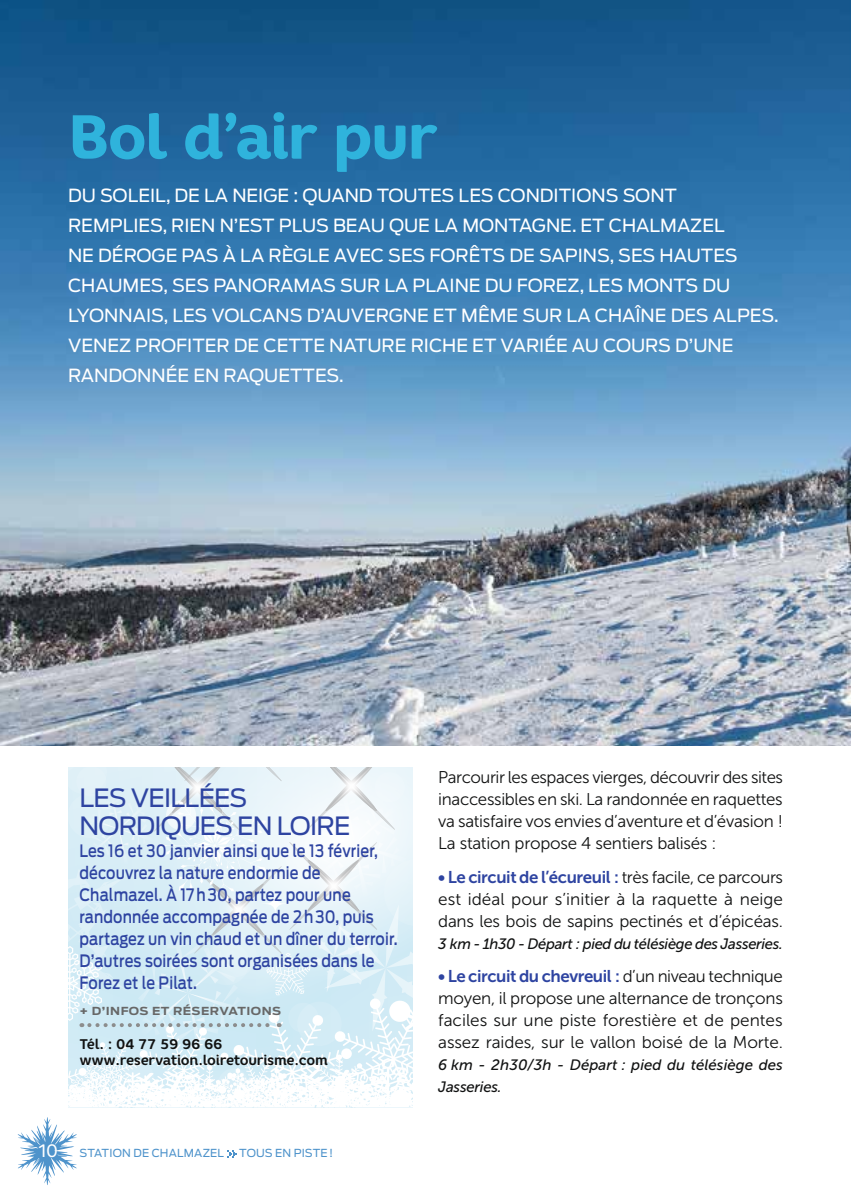
<style>
.page{position:relative;width:851px;height:1191px;background:#fff}
.page>*{position:absolute;margin:0;border:0;box-sizing:border-box;transform-origin:0 0}
.t1{font:800 62px "Core Rhino 75";color:#2fb3dc}
.t2{font:25px/28px "Antenna";letter-spacing:-.03em;color:#2e44a1}
.t3{font:18px/30px "Antenna";color:#fff}
.t4{font:17px/22px "Museo Sans 300";letter-spacing:-.015em;color:#111212;text-align:justify}
.t5{font:500 17px/22px "Antenna";letter-spacing:.01em;color:#2e44a1;scale:.85 1}
.t6{font:17px "Museo Sans 700";letter-spacing:-.025em;color:#2e44a1}
.t7{font:italic 15px/22px "Museo Sans 500";color:#111212}
.t8{font:italic 15px "Museo Sans 500";letter-spacing:-.02em;color:#111212}
.t9{font:700 14px/16px "Core Rhino 65";letter-spacing:-.02em;color:#111212}
.t10{font:11px "Antenna";letter-spacing:.01em;color:#4e93cb}
.t11{font:700 11px "Antenna";letter-spacing:.04em;color:#676767;scale:1.1 1}
.s1{font-family:"Core Rhino 45";font-size:18px;color:#fff}
.s2{font-family:"Museo Sans 300";color:#111212}
</style>
<div class="page">
<img style="left:0;top:0;width:850px;height:746px">
<svg style="left:68px;top:1056px;width:344px;height:51px"></svg>
<svg style="left:18px;top:1117px;width:59px;height:68px"></svg>
<svg style="left:228px;top:1150px;width:8px;height:7px"></svg>
<svg style="left:68px;top:767px;width:344px;height:289px"></svg>
<h1 class="t1" style="left:68px;top:96px;width:371px">Bol d’air pur</h1>
<p class="t3" style="left:68px;top:180px;width:605px">DU SOLEIL, DE LA NEIGE : QUAND TOUTES LES CONDITIONS SONT<br>REMPL</p>
<p class="t3" style="left:133px;top:210px;width:503px">IES, RIEN N’EST PLUS BEAU QUE LA MONTAGNE. ET CHALMA</p>
<p class="t3" style="left:68px;top:210px;width:671px;text-indent:622px">ZEL<br>NE DÉROGE PAS À LA R ÈGLE AVEC SES FOR ÊTS DE SAPINS, SES HAUTES<br>CHAUM ES, SES PANORAMA</p>
<p class="t3" style="left:323px;top:270px;width:103px">S SUR LA PLA</p>
<p class="t3" style="left:449px;top:270px;width:282px">INE DU FOREZ, LES MONTS DU</p>
<p class="t3" style="left:68px;top:300px;width:184px">LYONNAIS, LES VOLCA</p>
<p class="t3" style="left:275px;top:300px;width:334px">NS D’AUVERGNE ET M ÊM E SUR LA CHA</p>
<p class="t3" style="left:635px;top:300px;width:145px">ÎNE DES ALPES.</p>
<p class="t3" style="left:68px;top:330px;width:446px">VENEZ PROFITER DE CETTE NATURE RICH E ET VAR</p>
<p class="t3" style="left:539px;top:330px;width:196px">IÉE AU COURS D’UNE</p>
<p class="t3" style="left:68px;top:360px;width:277px">RANDONNÉE EN RAQUETTES.</p>
<h2 class="t2" style="left:79px;top:784px;width:272px">LES VEILLÉES<br>NORDIQUES EN LOIRE</h2>
<p class="t5" style="left:79px;top:840px;width:376px">Les 16 et 30 janvier ainsi que le 13 février, découvrez la nature endormie de Chalmazel. À 17h30, partez pour une randonnée accompagnée de 2h30, puis partagez un vin chaud et un dîner du terroir.<br>D’autres soirées sont organisées dans le Forez et le Pilat.</p>
<p class="t11" style="left:79px;top:1004px;width:185px">+ D’INFOS ET RÉSERVATIONS</p>
<p class="t9" style="left:79px;top:1035px;width:250px">Tél. : 04 77 59 96 66 www.reservation.loiretourisme.com</p>
<p class="t10" style="left:37px;top:1146px;width:59px"><span class="s1">10</span> STAT</p>
<p class="t10" style="left:109px;top:1146px;width:52px">ION DE CHALMA</p>
<p class="t10" style="left:203px;top:1146px;width:20px">ZEL</p>
<p class="t10" style="left:239px;top:1146px;width:96px">TOUS EN PISTE!</p>
<p class="t4" style="left:438px;top:766px;width:346px">Parcourir les espaces vierges, découvrir des sites inaccessibles en ski. La randonnée en raquettes va satisfaire vos envies d’aventure et d’évasion !<br>La station propose 4 sentiers balisés :</p>
<p class="t6" style="left:438px;top:867px;width:346px">• Le circuit de l’écureuil : <span class="s2">très facile, ce parcours</span></p>
<p class="t4" style="left:438px;top:888px;width:346px">est idéal pour s’initier à la raquette à neige dans les bois de sapins pectinés et d’épicéas.</p>
<p class="t8" style="left:438px;top:935px;width:346px">3 km - 1 h 30 - Départ : pied du télésiège des Jasseries.</p>
<p class="t6" style="left:438px;top:966px;width:346px">• Le circuit du chevreuil : <span class="s2">d’un niveau technique</span></p>
<p class="t4" style="left:438px;top:987px;width:346px">moyen, il propose une alternance de tronçons faciles sur une piste forestière et de pentes assez raides, sur le vallon boisé de la Morte.</p>
<p class="t7" style="left:438px;top:1053px;width:346px">6 km - 2 h 30/3 h - Départ : pied du télésiège des<br>Jasseries.</p>
</div>
